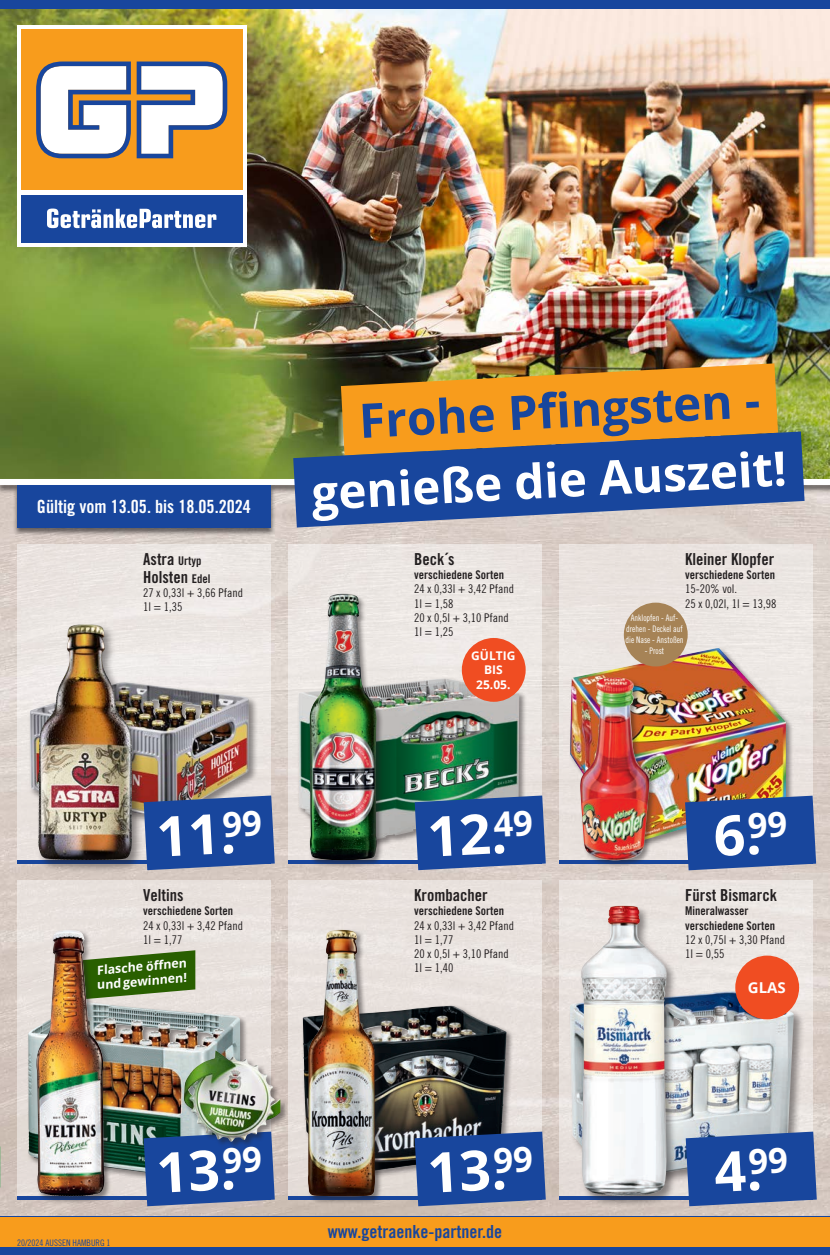
<style>
.page{position:relative;width:830px;height:1255px;background:#fff}
.page>*{position:absolute;margin:0;border:0;box-sizing:border-box;transform-origin:0 0}
.t1{font:700 55.5px "Open Sans";color:#fff}
.t2{font:700 47.55px "Open Sans";color:#fff}
.t3{font:700 47.55px "Open Sans";color:#18469d}
.t4{font:18.15px "Trade Gothic LT Std Bd Cn 20";color:#fff}
.t5{font:18px "Trade Gothic LT Std Bd Cn 20";color:#18469d}
.t6{font:16.5px/18px "Trade Gothic LT Std Bd Cn 20";color:#231f20}
.t7{font:700 15px "Open Sans";color:#fff}
.t8{font:700 12.3px/14.7px "Open Sans";color:#fff}
.t9{font:12px/14.2px "Trade Gothic LT Std Cn 18";color:#231f20}
.t10{font:12px/14.2px "Trade Gothic LT Std Bd Cn 20";color:#231f20}
.t11{font:700 12px/14.4px "Open Sans";color:#fff;text-align:center}
.t12{font:9px/10.9px "Trade Gothic LT Std Cn 18";color:#fff;text-align:center;scale:.92 1}
.t13{font:9px "Trade Gothic LT Std Cn 18";color:#18469d}
.s1{font-size:12px}
</style>
<div class="page">
<img style="left:0;top:494px;width:829px;height:722px">
<img style="left:0;top:9px;width:829px;height:469px">
<div style="left:0;top:1216px;width:829px;height:38px;background:#18469d"></div>
<div style="left:0;top:1216px;width:829px;height:30px;background:#f89c1c"></div>
<div style="left:0;top:0;width:829px;height:9px;background:#18469d"></div>
<div style="left:0;top:478px;width:829px;height:16px;background:#231f20;opacity:.65"></div>
<div style="left:0;top:479px;width:829px;height:6px;background:#fff"></div>
<div style="left:17px;top:26px;width:229px;height:221px;background:linear-gradient(to right,#fff,#fff)"></div>
<div style="left:21px;top:30px;width:221px;height:160px;background:#f89c1c"></div>
<div style="left:21px;top:196px;width:221px;height:47px;background:#18469d"></div>
<svg style="left:36px;top:61px;width:95px;height:97px;background:#c2c4cc"></svg>
<svg style="left:137px;top:61px;width:90px;height:97px"></svg>
<svg style="left:47px;top:208px;width:169px;height:20px"></svg>
<div style="left:12px;top:484px;width:263px;height:52px;background:#231f20;opacity:.65"></div>
<div style="left:17px;top:485px;width:254px;height:42px;background:#18469d"></div>
<div style="left:288px;top:544px;width:253px;height:319px;background:#ece7e3"></div>
<div style="left:17px;top:544px;width:254px;height:319px;background:#ece7e3"></div>
<hr style="left:288px;top:860px;width:253px;height:3px;background:#18469d">
<hr style="left:17px;top:860px;width:254px;height:3px;background:#18469d">
<div style="left:297px;top:677px;width:229px;height:171px;background:#231f20;opacity:.5"></div>
<img style="left:298px;top:678px;width:221px;height:163px">
<div style="left:308px;top:592px;width:76px;height:275px;background:#231f20;opacity:.5"></div>
<img style="left:309px;top:593px;width:67px;height:267px">
<svg style="left:414px;top:795px;width:131px;height:75px;background:#27529d"></svg>
<div style="left:461px;top:638px;width:64px;height:63px;background:#f04d22;border-radius:50%"></div>
<div style="left:558px;top:544px;width:254px;height:319px;background:#ebe4e0"></div>
<hr style="left:558px;top:860px;width:254px;height:3px;background:#18469d">
<div style="left:568px;top:646px;width:225px;height:205px;background:#231f20;opacity:.5"></div>
<img style="left:569px;top:648px;width:216px;height:196px">
<div style="left:578px;top:676px;width:78px;height:191px;background:#231f20;opacity:.5"></div>
<img style="left:580px;top:677px;width:69px;height:183px">
<div style="left:623px;top:602px;width:64px;height:64px;background:#a68356;border-radius:50%"></div>
<svg style="left:684px;top:795px;width:131px;height:75px;background:#2c529b"></svg>
<div style="left:288px;top:880px;width:253px;height:319px;background:#e9e2de"></div>
<div style="left:17px;top:880px;width:254px;height:319px;background:#e8e1dd"></div>
<hr style="left:288px;top:1196px;width:253px;height:3px;background:#18469d">
<hr style="left:17px;top:1196px;width:254px;height:3px;background:#18469d">
<div style="left:301px;top:1004px;width:212px;height:177px;background:#231f20;opacity:.5"></div>
<img style="left:302px;top:1005px;width:204px;height:169px">
<div style="left:27px;top:1000px;width:221px;height:186px;background:#231f20;opacity:.5"></div>
<img style="left:28px;top:1002px;width:212px;height:177px">
<svg style="left:414px;top:1131px;width:131px;height:75px;background:#274f9c"></svg>
<svg style="left:144px;top:1131px;width:130px;height:75px;background:#234e9b"></svg>
<div style="left:306px;top:928px;width:76px;height:275px;background:#231f20;opacity:.5"></div>
<img style="left:308px;top:929px;width:67px;height:267px">
<div style="left:558px;top:880px;width:254px;height:319px;background:#ebe5e1"></div>
<hr style="left:558px;top:1196px;width:254px;height:3px;background:#18469d">
<div style="left:567px;top:989px;width:237px;height:200px;background:#231f20;opacity:.5"></div>
<img style="left:569px;top:991px;width:224px;height:188px">
<div style="left:578px;top:903px;width:99px;height:303px;background:#231f20;opacity:.5"></div>
<img style="left:580px;top:907px;width:71px;height:288px">
<svg style="left:685px;top:1131px;width:131px;height:75px;background:#2b54a1"></svg>
<div style="left:735px;top:955px;width:63px;height:64px;background:#f04d22;border-radius:50%"></div>
<div style="left:28px;top:680px;width:230px;height:148px;background:#231f20;opacity:.5"></div>
<img style="left:30px;top:682px;width:219px;height:137px">
<div style="left:36px;top:622px;width:108px;height:249px;background:#231f20;opacity:.5"></div>
<img style="left:51px;top:624px;width:30px;height:91px">
<svg style="left:144px;top:795px;width:130px;height:75px;background:#29509d"></svg>
<svg style="left:112px;top:950px;width:83px;height:47px;background:#487424"></svg>
<div style="left:183px;top:1049px;width:105px;height:100px;background:#231f20;opacity:.5"></div>
<img style="left:184px;top:1050px;width:96px;height:91px">
<div style="left:35px;top:928px;width:77px;height:275px;background:#231f20;opacity:.5"></div>
<img style="left:36px;top:929px;width:68px;height:267px">
<svg style="left:341px;top:363px;width:436px;height:68px;background:#de901f"></svg>
<svg style="left:293px;top:431px;width:511px;height:96px;background:#4e6390"></svg>
<h3 class="t4" style="left:37px;top:495px;width:215px">Gültig vom 13.05. bis 18.05.2024</h3>
<h3 class="t6" style="left:143px;top:550px;width:69px">Astra <span class="s1">Urtyp<br></span>Holsten <span class="s1">Edel</span></h3>
<p class="t9" style="left:143px;top:585px;width:101px">27 x 0,33l + 3,66 Pfand<br>1l = 1,35</p>
<h1 class="t1" style="left:154px;top:797px;width:107px;rotate:-3deg">11.<sup>99</sup></h1>
<h3 class="t6" style="left:143px;top:886px;width:42px">Veltins</h3>
<p class="t10" style="left:143px;top:903px;width:91px">verschiedene Sorten</p>
<p class="t9" style="left:143px;top:918px;width:101px">24 x 0,33l + 3,42 Pfand<br>1l = 1,77</p>
<p class="t8" style="left:95px;top:962px;width:93px;rotate:-5deg">Flasche öffnen und gewinnen!</p>
<h2 class="t3" style="left:357px;top:387px;width:402px;rotate:-3deg">Frohe Pfingsten -</h2>
<h2 class="t2" style="left:309px;top:459px;width:477px;rotate:-3deg">genieße die Auszeit!</h2>
<h3 class="t6" style="left:414px;top:550px;width:42px">Beck´s</h3>
<p class="t10" style="left:414px;top:567px;width:91px">verschiedene Sorten</p>
<p class="t9" style="left:414px;top:582px;width:101px">24 x 0,33l + 3,42 Pfand<br>1l = 1,58<br>20 x 0,5l + 3,10 Pfand<br>1l = 1,25</p>
<p class="t11" style="left:471px;top:648px;width:46px">GÜLTIG<br>BIS<br>25.05.</p>
<h1 class="t1" style="left:425px;top:797px;width:107px;rotate:-3deg">12.<sup>49</sup></h1>
<h3 class="t6" style="left:414px;top:886px;width:75px">Krombacher</h3>
<p class="t10" style="left:414px;top:903px;width:91px">verschiedene Sorten</p>
<p class="t9" style="left:414px;top:918px;width:101px">24 x 0,33l + 3,42 Pfand<br>1l = 1,77<br>20 x 0,5l + 3,10 Pfand<br>1l = 1,40</p>
<h3 class="t6" style="left:685px;top:550px;width:90px">Kleiner Klopfer</h3>
<p class="t10" style="left:685px;top:567px;width:91px">verschiedene Sorten</p>
<p class="t9" style="left:685px;top:582px;width:93px">15-20% vol.<br>25 x 0,02l, 1l = 13,98</p>
<p class="t12" style="left:625px;top:612px;width:64px">Anklopfen - Auf&shy;drehen - Deckel auf die Nase - Anstoßen</p>
<p class="t12" style="left:644px;top:645px;width:22px">- Prost</p>
<h1 class="t1" style="left:711px;top:796px;width:76px;rotate:-3deg">6.<sup>99</sup></h1>
<h3 class="t6" style="left:685px;top:886px;width:93px">Fürst Bismarck</h3>
<p class="t10" style="left:685px;top:903px;width:91px">Mineralwasser verschiedene Sorten</p>
<p class="t9" style="left:685px;top:932px;width:101px">12 x 0,75l + 3,30 Pfand<br>1l = 0,55</p>
<p class="t7" style="left:747px;top:977px;width:39px">GLAS</p>
<p class="t13" style="left:17px;top:1237px;width:95px">20/2024 AUSSEN HAMBURG 1</p>
<h1 class="t1" style="left:154px;top:1133px;width:107px;rotate:-3deg">13.<sup>99</sup></h1>
<h1 class="t1" style="left:425px;top:1133px;width:107px;rotate:-3deg">13.<sup>99</sup></h1>
<h3 class="t5" style="left:328px;top:1220px;width:175px">www.getraenke-partner.de</h3>
<h1 class="t1" style="left:711px;top:1132px;width:76px;rotate:-3deg">4.<sup>99</sup></h1>
</div>
